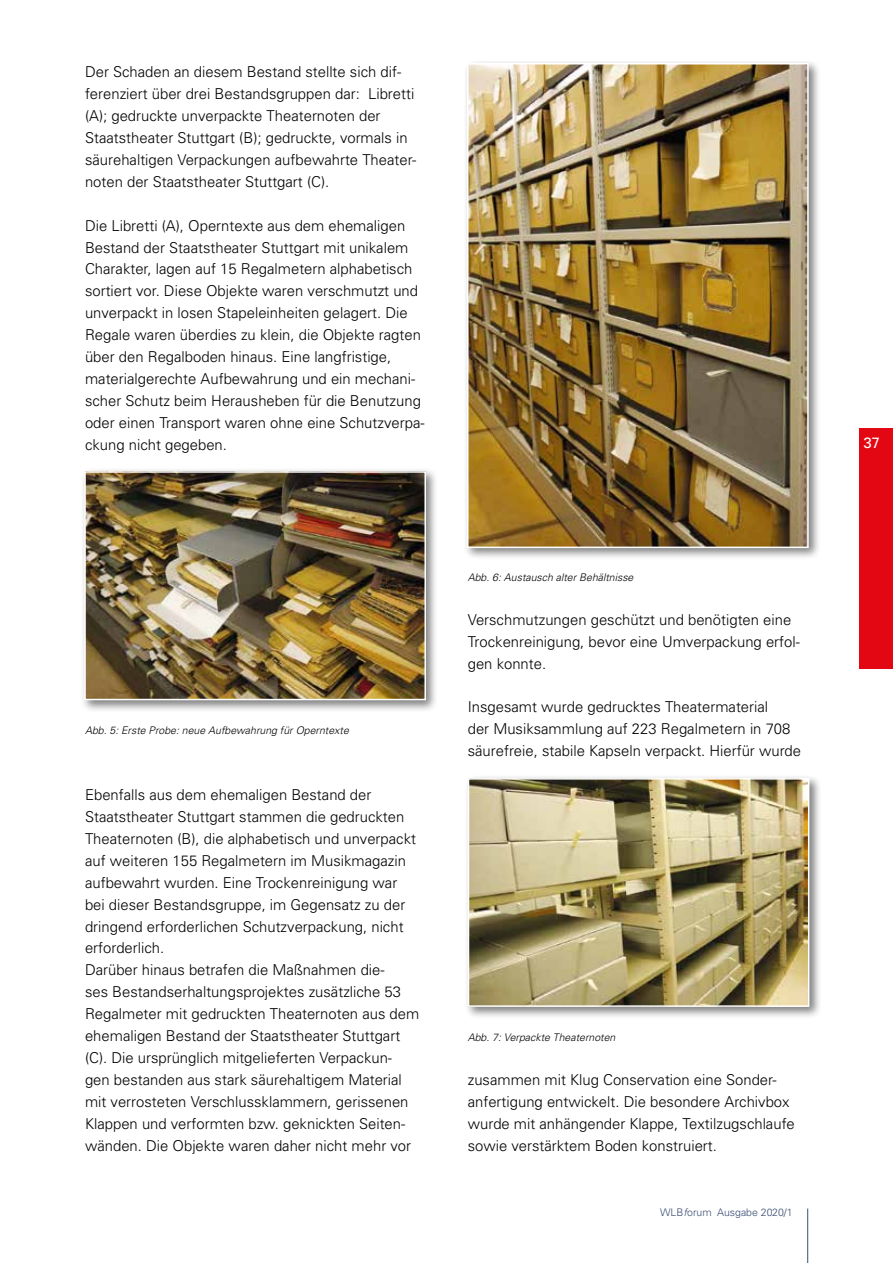
<style>
.page{position:relative;width:893px;height:1263px;background:#fff}
.page>*{position:absolute;margin:0;border:0;box-sizing:border-box;transform-origin:0 0}
.t1{font:300 15px/21.9px "Univers";color:#000}
.t2{font:15px "Univers";color:#fff}
.t3{font:italic 300 10.5px "Univers";color:#000}
.t4{font:10.5px "Univers Light 2";color:#3a4c74}
.s1{font-family:"Univers Light Oblique 2"}
</style>
<div class="page">
<hr style="left:807px;top:1208px;width:1px;height:55px;background:#3a4c74">
<div style="left:859px;top:428px;width:34px;height:240px;background:#e30613"></div>
<div style="left:80px;top:467px;width:358px;height:246px;background:#000;opacity:.5"></div>
<img style="left:87px;top:474px;width:336px;height:223px">
<div style="left:84px;top:471px;width:342px;height:229px;border:2px solid #fff"></div>
<div style="left:463px;top:59px;width:358px;height:502px;background:#000;opacity:.5"></div>
<img style="left:470px;top:66px;width:336px;height:479px">
<div style="left:467px;top:63px;width:342px;height:485px;border:2px solid #fff"></div>
<div style="left:464px;top:774px;width:358px;height:245px;background:#000;opacity:.5"></div>
<img style="left:471px;top:781px;width:335px;height:223px">
<div style="left:468px;top:778px;width:341px;height:229px;border:2px solid #fff"></div>
<p class="t1" style="left:85px;top:61px;width:333px">Der Schaden an diesem Bestand stellte sich dif&shy;ferenziert über drei Bestandsgruppen dar: Libretti (A); gedruckte unverpackte Theaternoten der Staatstheater Stuttgart (B); gedruckte, vormals in säurehaltigen Verpackungen aufbewahrte Theater&shy;noten der Staatstheater Stuttgart (C).</p>
<p class="t1" style="left:85px;top:214px;width:341px">Die Libretti (A), Operntexte aus dem ehemaligen Bestand der Staatstheater Stuttgart mit unikalem Charakter, lagen auf 15 Regalmetern alphabetisch sortiert vor. Diese Objekte waren verschmutzt und unverpackt in losen Stapeleinheiten gelagert. Die Regale waren überdies zu klein, die Objekte ragten über den Regalboden hinaus. Eine langfristige, materialgerechte Aufbewahrung und ein mechani&shy;scher Schutz beim Herausheben für die Benutzung oder einen Transport waren ohne eine Schutzverpa&shy;ckung nicht gegeben.</p>
<p class="t3" style="left:85px;top:724px;width:265px">Abb. 5: Erste Probe: neue Aufbewahrung für Operntexte</p>
<p class="t1" style="left:85px;top:783px;width:336px">Ebenfalls aus dem ehemaligen Bestand der Staatstheater Stuttgart stammen die gedruckten Theaternoten (B), die alphabetisch und unverpackt auf weiteren 155 Regalmetern im Musikmagazin aufbewahrt wurden. Eine Trockenreinigung war bei dieser Bestandsgruppe, im Gegensatz zu der dringend erforderlichen Schutzverpackung, nicht erforderlich.<br>Darüber hinaus betrafen die Maßnahmen die-<br>ses Bestandserhaltungsprojektes zusätzliche 53<br>Regalmeter mit gedruckten Theaternoten aus dem ehemaligen Bestand der Staatstheater Stuttgart (C). Die ursprünglich mitgelieferten Verpackun&shy;gen bestanden aus stark säurehaltigem Material mit verrosteten Verschlussklammern, gerissenen Klappen und verformten bzw. geknickten Seiten&shy;wänden. Die Objekte waren daher nicht mehr vor</p>
<p class="t3" style="left:468px;top:571px;width:167px">Abb. 6: Austausch alter Behältnisse</p>
<p class="t1" style="left:468px;top:608px;width:334px">Verschmutzungen geschützt und benötigten eine<br>Trockenreinigung, bevor eine Umverpackung erfol&shy;gen konnte.</p>
<p class="t1" style="left:468px;top:696px;width:335px">Insgesamt wurde gedrucktes Theatermaterial<br>der Musiksammlung auf 223 Regalmetern in 708 säurefreie, stabile Kapseln verpackt. Hierfür wurde</p>
<p class="t3" style="left:468px;top:1031px;width:149px">Abb. 7: Verpackte Theaternoten</p>
<p class="t1" style="left:468px;top:1068px;width:329px">zusammen mit Klug Conservation eine Sonder&shy;anfertigung entwickelt. Die besondere Archivbox wurde mit anhängender Klappe, Textilzugschlaufe sowie verstärktem Boden konstruiert.</p>
<p class="t4" style="left:660px;top:1206px;width:134px">WLB<span class="s1">f</span>orum Ausgabe 2020/1</p>
<p class="t2" style="left:863px;top:434px;width:18px">37</p>
</div>
